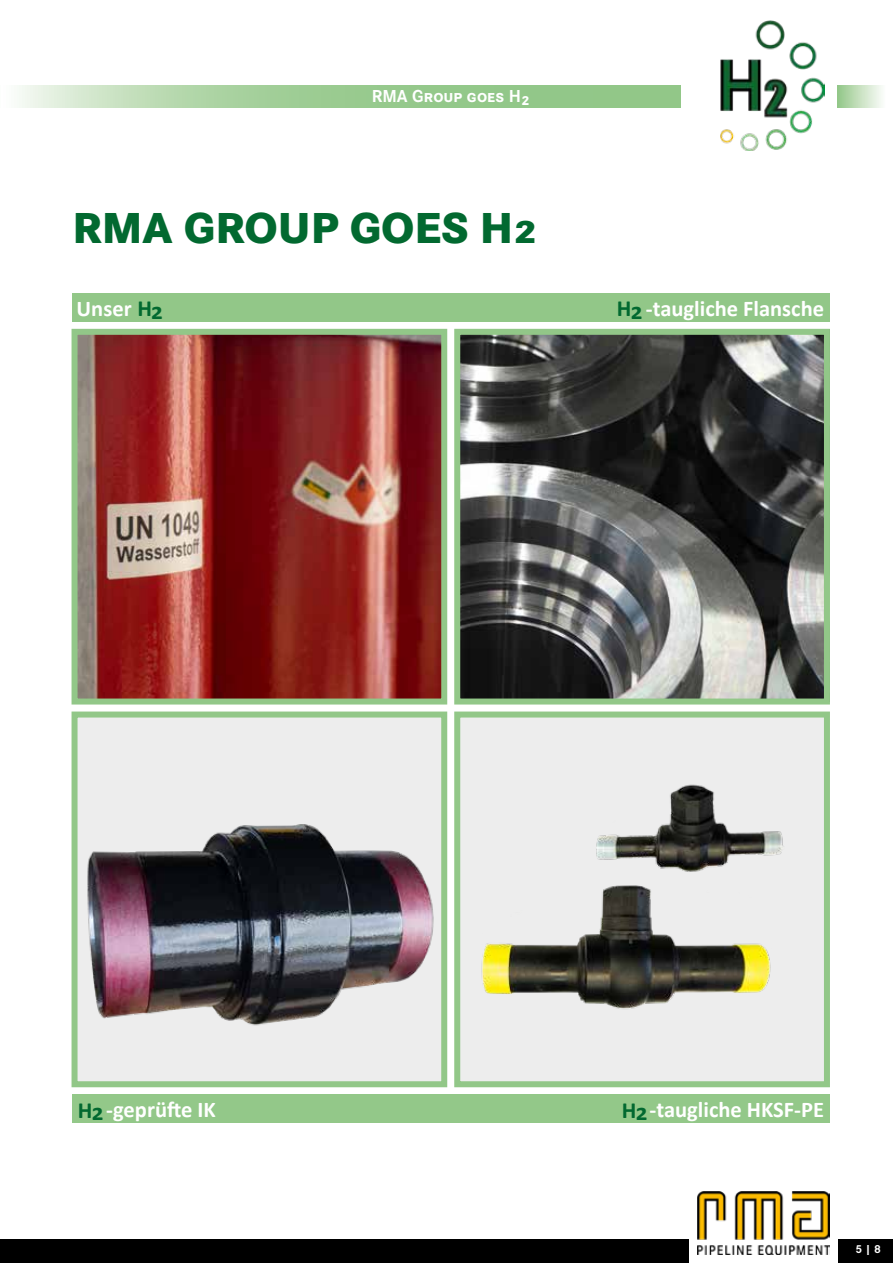
<style>
.page{position:relative;width:893px;height:1263px;background:#fff}
.page>*{position:absolute;margin:0;border:0;box-sizing:border-box;transform-origin:0 0}
.t1{font:800 45px "Corporate S Pro";color:#026930}
.t2{font:700 22.5px "Calibri";color:#fff}
.t3{font:700 18px "Corporate S Pro";color:#fff}
.t4{font:700 12px "Corporate S Pro";color:#fff}
.s1{font-size:23.25px;color:#026930}
</style>
<div class="page">
<svg style="left:19px;top:85px;width:661px;height:22px"></svg>
<div style="left:0;top:1239px;width:893px;height:24px;background:#000"></div>
<div style="left:838px;top:85px;width:55px;height:22px;background:linear-gradient(to right,#98c98d,#fff)"></div>
<img style="left:720px;top:20px;width:105px;height:131px">
<div style="left:689px;top:1171px;width:149px;height:92px;background:#fff"></div>
<img style="left:697px;top:1192px;width:132px;height:62px">
<img style="left:461px;top:336px;width:362px;height:361px">
<img style="left:79px;top:336px;width:361px;height:361px">
<div style="left:72px;top:329px;width:375px;height:375px;border:6px solid #92c788"></div>
<div style="left:454px;top:329px;width:376px;height:375px;border:6px solid #92c788"></div>
<div style="left:72px;top:711px;width:375px;height:376px;background:#ededed;border:6px solid #92c788"></div>
<div style="left:454px;top:711px;width:376px;height:376px;background:#ededed;border:6px solid #92c788"></div>
<img style="left:71px;top:798px;width:390px;height:262px">
<img style="left:481px;top:912px;width:290px;height:97px">
<img style="left:596px;top:784px;width:187px;height:128px">
<div style="left:72px;top:294px;width:758px;height:28px;background:#92c788"></div>
<div style="left:72px;top:1094px;width:758px;height:29px;background:#93c889"></div>
<div style="left:476px;top:999px;width:91px;height:47px;background:#ededed"></div>
<div style="left:745px;top:757px;width:55px;height:47px;background:#ededed"></div>
<p class="t3" style="left:372px;top:82px;width:159px">RMA Group goes H2</p>
<h1 class="t1" style="left:73px;top:191px;width:470px">RMA GROUP GOES H2</h1>
<p class="t2" style="left:77px;top:293px;width:88px">Unser <span class="s1">H2</span></p>
<p class="t2" style="left:617px;top:293px;width:209px"><span class="s1">H2</span>-taugliche Flansche</p>
<p class="t2" style="left:78px;top:1094px;width:140px"><span class="s1">H2</span> -geprüfte IK</p>
<p class="t2" style="left:622px;top:1094px;width:204px"><span class="s1">H2</span>-taugliche HKSF-PE</p>
<p class="t4" style="left:855px;top:1239px;width:27px">5 | 8</p>
</div>
